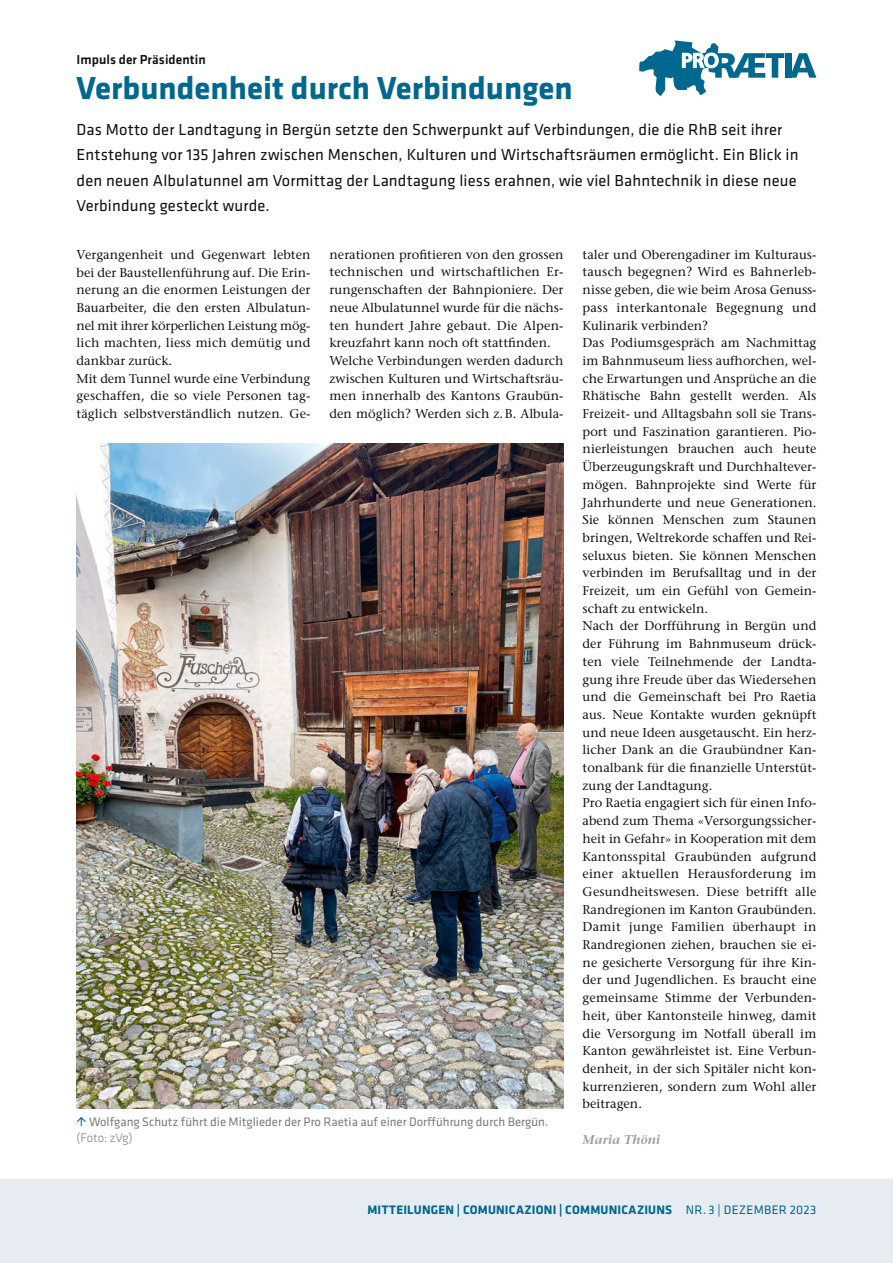
<style>
.page{position:relative;width:893px;height:1263px;background:#fff}
.page>*{position:absolute;margin:0;border:0;box-sizing:border-box;transform-origin:0 0}
.t1{font:700 33px "Klavika";color:#00678e}
.t2{font:16.5px/25.5px "Klavika";letter-spacing:.01em;color:#12120d}
.t3{font:500 13.5px "Klavika";letter-spacing:.005em;color:#12120d}
.t4{font:500 12.75px/17.7px "Stone Serif Std";letter-spacing:.005em;color:#12120d}
.t5{font:12.75px "Klavika";color:#7b7d7c}
.t6{font:700 12.75px "Klavika";letter-spacing:.015em;color:#00678e}
.t7{font:italic 600 12.75px "Stone Serif Std";letter-spacing:.005em;color:#9d9e9e}
.t8{font:300 12.75px "Klavika";color:#7b7d7c}
.s1{font-weight:400}
</style>
<div class="page">
<div style="left:0;top:1179px;width:893px;height:84px;background:#e7ecf2"></div>
<div style="left:785px;top:53px;width:7px;height:25px;background:#00678e"></div>
<svg style="left:792px;top:53px;width:24px;height:25px"></svg>
<svg style="left:639px;top:40px;width:145px;height:56px"></svg>
<img style="left:77px;top:443px;width:486px;height:665px">
<p class="t3" style="left:77px;top:50px;width:131px">Impuls der Präsidentin</p>
<h1 class="t1" style="left:77px;top:65px;width:498px">Verbundenheit durch Verbindungen</h1>
<p class="t2" style="left:77px;top:116px;width:723px">Das Motto der Landtagung in Bergün setzte den Schwerpunkt auf Verbindungen, die die RhB seit ihrer Entstehung vor 135 Jahren zwischen Menschen, Kulturen und Wirtschaftsräumen ermöglicht. Ein Blick in den neuen Albulatunnel am Vormittag der Landtagung liess erahnen, wie viel Bahntechnik in diese neue Verbindung gesteckt wurde.</p>
<p class="t4" style="left:77px;top:246px;width:235px">Vergangenheit und Gegenwart lebten bei der Baustellenführung auf. Die Erin&shy;nerung an die enormen Leistungen der Bauarbeiter, die den ersten Albulatun&shy;nel mit ihrer körperlichen Leistung mög&shy;lich machten, liess mich demütig und dankbar zurück.<br>Mit dem Tunnel wurde eine Verbindung geschaffen, die so viele Personen tag&shy;täglich selbstverständlich nutzen. Ge-</p>
<p class="t4" style="left:330px;top:246px;width:235px">nerationen profitieren von den grossen technischen und wirtschaftlichen Er&shy;rungenschaften der Bahnpioniere. Der neue Albulatunnel wurde für die nächs&shy;ten hundert Jahre gebaut. Die Alpen&shy;kreuzfahrt kann noch oft stattfinden.<br>Welche Verbindungen werden dadurch zwischen Kulturen und Wirtschaftsräu&shy;men innerhalb des Kantons Graubün&shy;den möglich? Werden sich z.B. Albula-</p>
<p class="t4" style="left:583px;top:245px;width:235px">taler und Oberengadiner im Kulturaus&shy;tausch begegnen? Wird es Bahnerleb&shy;nisse geben, die wie beim Arosa Genuss&shy;pass interkantonale Begegnung und Kulinarik verbinden?<br>Das Podiumsgespräch am Nachmittag im Bahnmuseum liess aufhorchen, wel&shy;che Erwartungen und Ansprüche an die Rhätische Bahn gestellt werden. Als Freizeit- und Alltagsbahn soll sie Trans&shy;port und Faszination garantieren. Pio&shy;nierleistungen brauchen auch heute Überzeugungskraft und Durchhaltever&shy;mögen. Bahnprojekte sind Werte für Jahrhunderte und neue Generationen.<br>Sie können Menschen zum Staunen bringen, Weltrekorde schaffen und Rei&shy;seluxus bieten. Sie können Menschen verbinden im Berufsalltag und in der Freizeit, um ein Gefühl von Gemein&shy;schaft zu entwickeln.<br>Nach der Dorfführung in Bergün und der Führung im Bahnmuseum drück&shy;ten viele Teilnehmende der Landta&shy;gung ihre Freude über das Wiedersehen und die Gemeinschaft bei Pro Raetia aus. Neue Kontakte wurden geknüpft und neue Ideen ausgetauscht. Ein herz&shy;licher Dank an die Graubündner Kan&shy;tonalbank für die finanzielle Unterstüt&shy;zung der Landtagung.<br>Pro Raetia engagiert sich für einen Info&shy;abend zum Thema «Versorgungssicher&shy;heit in Gefahr» in Kooperation mit dem Kantonsspital Graubünden aufgrund einer aktuellen Herausforderung im Gesundheitswesen. Diese betrifft alle Randregionen im Kanton Graubünden.<br>Damit junge Familien überhaupt in Randregionen ziehen, brauchen sie ei&shy;ne gesicherte Versorgung für ihre Kin&shy;der und Jugendlichen. Es braucht eine gemeinsame Stimme der Verbunden&shy;heit, über Kantonsteile hinweg, damit die Versorgung im Notfall überall im Kanton gewährleistet ist. Eine Verbun&shy;denheit, in der sich Spitäler nicht kon&shy;kurrenzieren, sondern zum Wohl aller beitragen.</p>
<p class="t7" style="left:583px;top:1132px;width:79px">Maria Thöni</p>
<p class="t5" style="left:89px;top:1114px;width:461px">Wolfgang Schutz führt die Mitglieder der Pro Raetia auf einer Dorfführung durch Bergün.</p>
<p class="t8" style="left:77px;top:1130px;width:58px">(Foto: zVg)</p>
<p class="t6" style="left:367px;top:1200px;width:450px">MITTEILUNGEN | COMUNICAZIONI | COMMUNICAZIUNS <span class="s1">NR. 3 | DEZEMBER 2023</span></p>
</div>
